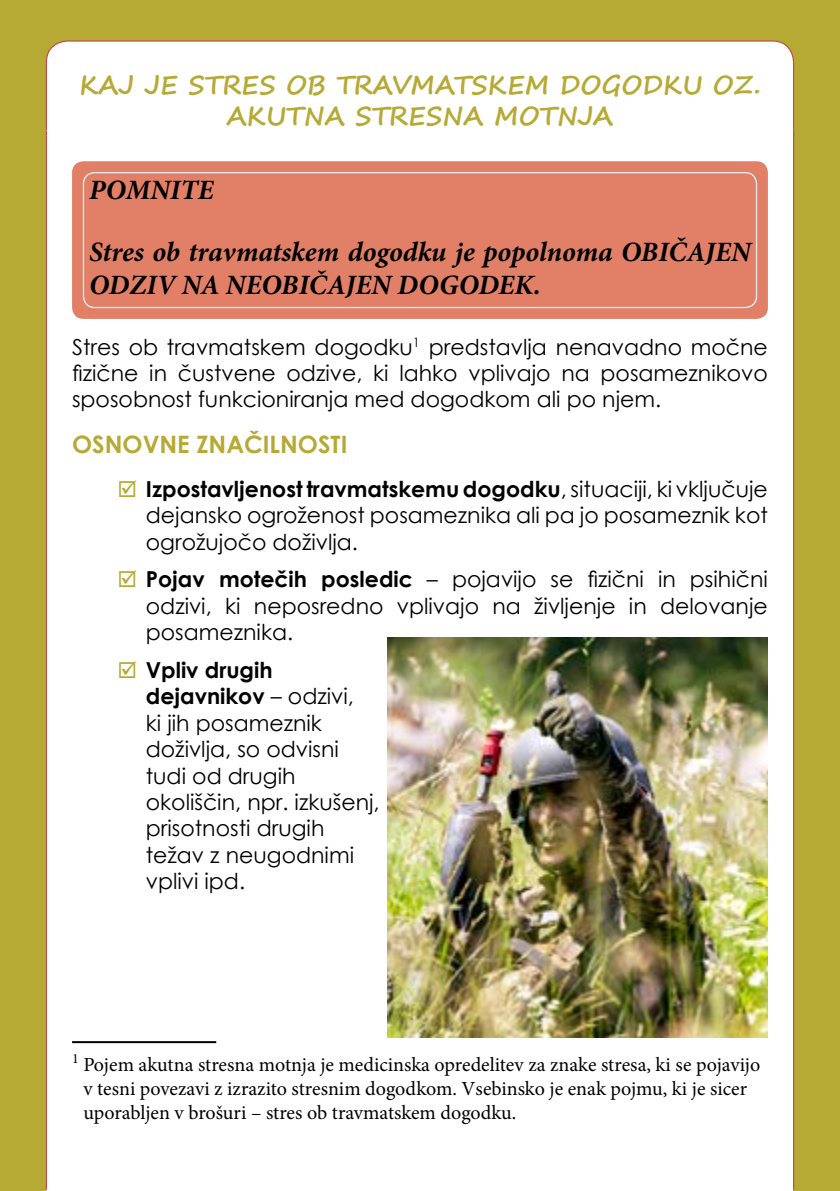
<style>
.page{position:relative;width:840px;height:1191px;background:#fff}
.page>*{position:absolute;margin:0;border:0;box-sizing:border-box;transform-origin:0 0}
.t1{font:italic 700 28px/33.6px "Minion Pro";color:#000}
.t2{font:700 26px/31.2px "Segoe Print";color:#b6a934;text-align:center}
.t3{font:700 24px "Century Gothic";color:#b6a934}
.t4{font:22px/26.4px "Century Gothic";color:#000;text-align:justify}
.t5{font:20px/24px "Minion Pro";color:#000}
.s1{font-weight:700}
</style>
<div class="page">
<div style="left:0;top:0;width:839px;height:130px;background:#b6a934"></div>
<svg style="left:45px;top:40px;width:749px;height:90px;background:#f9f2ee"></svg>
<div style="left:793px;top:130px;width:46px;height:1061px;background:linear-gradient(to right,#b6a934,#b6a934)"></div>
<div style="left:0;top:130px;width:46px;height:1061px;background:#b6a934"></div>
<hr style="left:792px;top:130px;width:1px;height:1059px;background:#c54b48">
<hr style="left:46px;top:130px;width:1px;height:1059px;background:#c54b48">
<div style="left:72px;top:161px;width:695px;height:158px;background:#e18067;border-radius:11px"></div>
<div style="left:84px;top:173px;width:672px;height:134px;border:1px solid #dfeaf0;border-radius:11px"></div>
<svg style="left:80px;top:73px;width:54px;height:24px"></svg>
<svg style="left:143px;top:73px;width:36px;height:24px"></svg>
<svg style="left:712px;top:74px;width:48px;height:22px"></svg>
<div style="left:188px;top:45px;width:514px;height:85px;background:#fff"></div>
<hr style="left:72px;top:1041px;width:144px;height:2px;background:#000">
<img style="left:387px;top:637px;width:380px;height:400px">
<p class="t2" style="left:79px;top:68px;width:682px">KAJ JE STRES OB TRAVMATSKEM DOGODKU OZ.<br>AKUTNA STRESNA MOTNJA</p>
<p class="t1" style="left:89px;top:172px;width:126px">POMNITE</p>
<p class="t1" style="left:89px;top:234px;width:663px">Stres ob travmatskem dogodku je popolnoma OBIČAJEN<br>ODZIV NA NEOBIČAJEN DOGODEK.</p>
<p class="t4" style="left:72px;top:333px;width:697px">Stres ob travmatskem dogodku<sup>1</sup> predstavlja nenavadno močne fizične in čustvene odzive, ki lahko vplivajo na posameznikovo sposobnost funkcioniranja med dogodkom ali po njem.</p>
<p class="t3" style="left:72px;top:426px;width:277px">OSNOVNE ZNAČILNOSTI</p>
<p class="t4" style="left:146px;top:475px;width:623px"><span class="s1">Izpostavljenost travmatskemu dogodku</span>, situaciji, ki vključuje dejansko ogroženost posameznika ali pa jo posameznik kot ogrožujočo doživlja.</p>
<p class="t4" style="left:146px;top:566px;width:623px"><span class="s1">Pojav motečih posledic</span> – pojavijo se fizični in psihični odzivi, ki neposredno vplivajo na življenje in delovanje posameznika.</p>
<p class="t4" style="left:146px;top:656px;width:235px;text-align:left"><span class="s1">Vpliv drugih dejavnikov</span> – odzivi,<br>ki jih posameznik doživlja, so odvisni tudi od drugih okoliščin, npr. izkušenj, prisotnosti drugih težav z neugodnimi vplivi ipd.</p>
<p class="t5" style="left:83px;top:1052px;width:678px;text-indent:-11px"><sup>1</sup> Pojem akutna stresna motnja je medicinska opredelitev za znake stresa, ki se pojavijo v tesni povezavi z izrazito stresnim dogodkom. Vsebinsko je enak pojmu, ki je sicer uporabljen v brošuri – stres ob travmatskem dogodku.</p>
</div>
